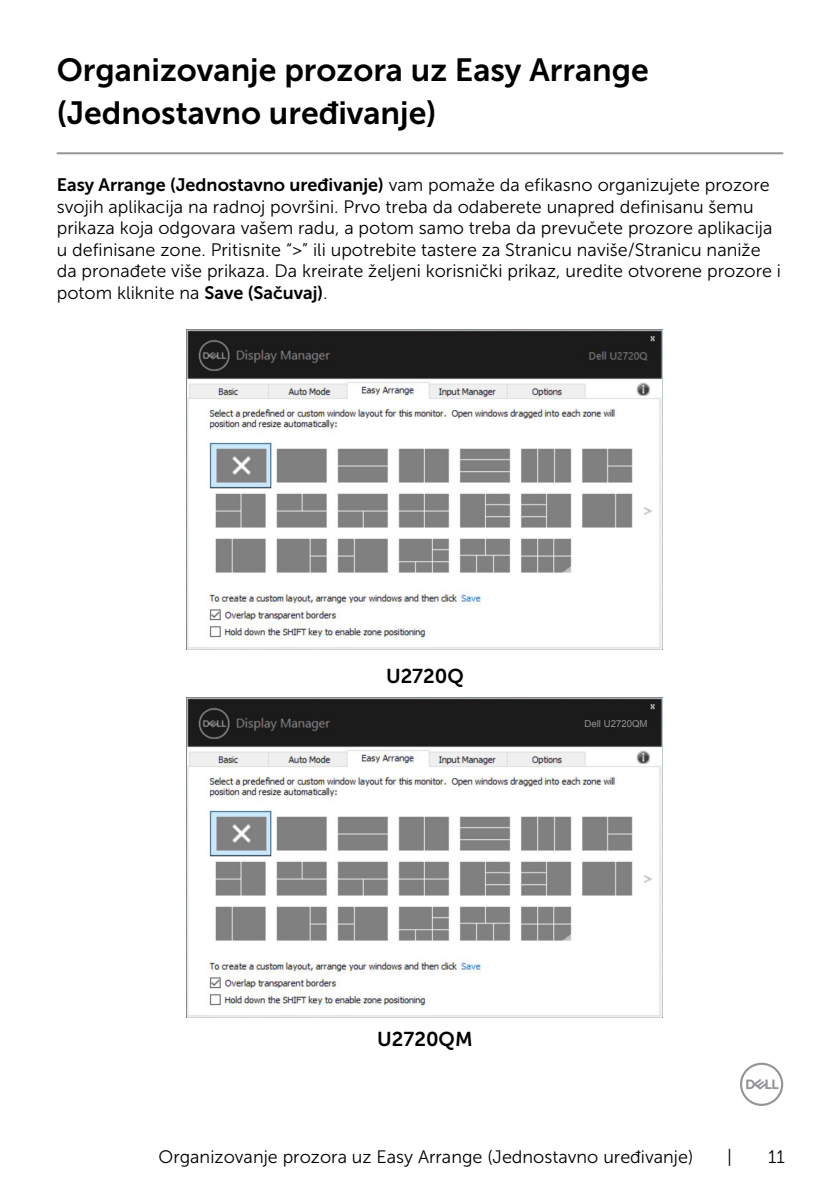
<style>
.page{position:relative;width:840px;height:1191px;background:#fff}
.page>*{position:absolute;margin:0;border:0;box-sizing:border-box;transform-origin:0 0}
.t1{font:32px/43.2px "Museo Sans For Dell 700";color:#000}
.t2{font:20px "Museo Sans For Dell 700";color:#000}
.t3{font:18px/21.6px "Museo Sans For Dell 300";color:#000}
.t4{font:9.6px "Arial";color:#939393}
.s1{font-family:"Museo Sans For Dell 700"}
</style>
<div class="page">
<svg style="left:740px;top:1062px;width:42px;height:44px"></svg>
<hr style="left:57px;top:152px;width:725px;height:2px;background:#939598">
<img style="left:187px;top:329px;width:475px;height:320px">
<img style="left:187px;top:698px;width:475px;height:319px">
<div style="left:544px;top:718px;width:103px;height:11px;background:#1b1b1b"></div>
<h1 class="t1" style="left:57px;top:48px;width:593px">Organizovanje prozora uz Easy Arrange (Jednostavno uređivanje)</h1>
<p class="t3" style="left:57px;top:174px;width:725px"><span class="s1">Easy Arrange (Jednostavno uređivanje)</span> vam pomaže da efikasno organizujete prozore svojih aplikacija na radnoj površini. Prvo treba da odaberete unapred definisanu šemu prikaza koja odgovara vašem radu, a potom samo treba da prevučete prozore aplikacija u definisane zone. Pritisnite “&gt;” ili upotrebite tastere za Stranicu naviše/Stranicu naniže da pronađete više prikaza. Da kreirate željeni korisnički prikaz, uredite otvorene prozore i potom kliknite na <span class="s1">Save (Sačuvaj)</span>.</p>
<p class="t2" style="left:386px;top:665px;width:79px">U2720Q</p>
<p class="t4" style="left:584px;top:718px;width:64px">Dell U2720QM</p>
<p class="t2" style="left:377px;top:1027px;width:97px">U2720QM</p>
<p class="t3" style="left:158px;top:1145px;width:536px">Organizovanje prozora uz Easy Arrange (Jednostavno uređivanje)</p>
<p class="t3" style="left:726px;top:1145px;width:6px">|</p>
<p class="t3" style="left:767px;top:1145px;width:18px">11</p>
</div>
